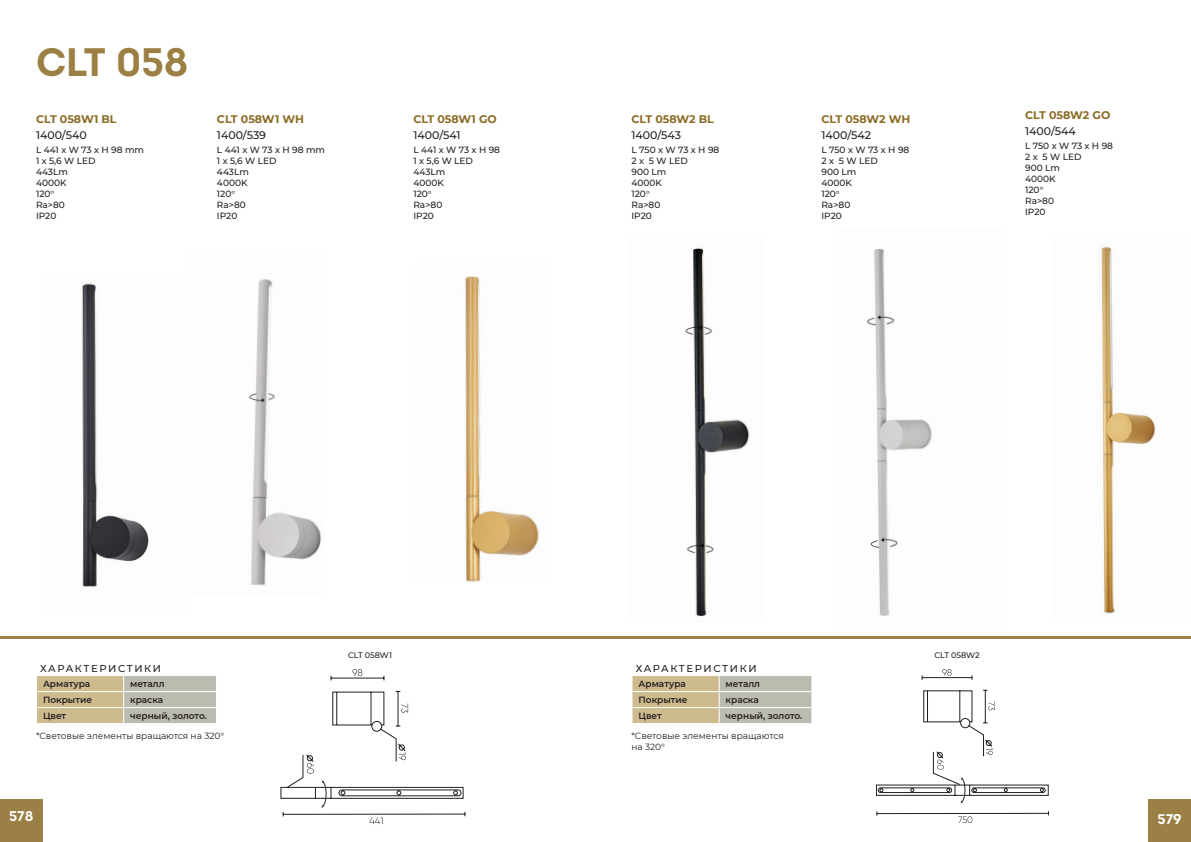
<style>
.page{position:relative;width:1191px;height:842px;background:#fff}
.page>*{position:absolute;margin:0;border:0;box-sizing:border-box;transform-origin:0 0}
.t1{font:700 39.7px "Intro";letter-spacing:-.01em;color:#9b7f43}
.t2{font:700 14px "Intro";color:#fff}
.t3{font:700 11px "Montserrat";color:#896b24}
.t4{font:500 11px "Montserrat";color:#231f20}
.t5{font:500 10px "Montserrat";letter-spacing:.165em;color:#231f20}
.t6{font:500 9px/11px "Montserrat";color:#231f20}
.t7{font:600 9px "Montserrat";color:#231f20}
.t8{font:9px/10.8px "Montserrat";color:#231f20}
.t9{font:500 8px "Montserrat";color:#231f20}
</style>
<div class="page">
<hr style="left:0;top:636px;width:1191px;height:3px;background:#9b8045">
<div style="left:0;top:799px;width:43px;height:43px;background:#9b8045"></div>
<div style="left:1148px;top:799px;width:43px;height:43px;background:#9b8045"></div>
<img style="left:465px;top:276px;width:74px;height:306px">
<img style="left:685px;top:248px;width:65px;height:369px">
<img style="left:82px;top:283px;width:67px;height:304px">
<img style="left:248px;top:279px;width:74px;height:307px">
<img style="left:866px;top:249px;width:66px;height:367px">
<img style="left:1101px;top:247px;width:55px;height:367px">
<svg style="left:37px;top:675px;width:179px;height:48px;background:#c7bfa6"></svg>
<svg style="left:632px;top:676px;width:180px;height:47px;background:#c6bea4"></svg>
<svg style="left:281px;top:669px;width:184px;height:155px"></svg>
<svg style="left:876px;top:669px;width:172px;height:154px"></svg>
<h1 class="t1" style="left:36px;top:36px;width:154px">CLT 058</h1>
<p class="t3" style="left:36px;top:112px;width:82px">CLT 058W1 BL</p>
<p class="t4" style="left:36px;top:128px;width:52px">1400/540</p>
<p class="t6" style="left:36px;top:144px;width:110px">L 441 x W 73 x H 98 mm<br>1 x 5,6 W LED<br>443Lm<br>4000K<br>120°<br>Ra&gt;80<br>IP20</p>
<p class="t3" style="left:217px;top:112px;width:89px">CLT 058W1 WH</p>
<p class="t4" style="left:217px;top:128px;width:51px">1400/539</p>
<p class="t6" style="left:217px;top:144px;width:110px">L 441 x W 73 x H 98 mm<br>1 x 5,6 W LED<br>443Lm<br>4000K<br>120°<br>Ra&gt;80<br>IP20</p>
<p class="t3" style="left:413px;top:112px;width:85px">CLT 058W1 GO</p>
<p class="t4" style="left:413px;top:128px;width:49px">1400/541</p>
<p class="t6" style="left:413px;top:144px;width:88px">L 441 x W 73 x H 98<br>1 x 5,6 W LED<br>443Lm<br>4000K<br>120°<br>Ra&gt;80<br>IP20</p>
<p class="t3" style="left:631px;top:112px;width:84px">CLT 058W2 BL</p>
<p class="t4" style="left:631px;top:128px;width:51px">1400/543</p>
<p class="t6" style="left:631px;top:144px;width:89px">L 750 x W 73 x H 98<br>2 x 5 W LED<br>900 Lm<br>4000K<br>120°<br>Ra&gt;80<br>IP20</p>
<p class="t3" style="left:821px;top:112px;width:90px">CLT 058W2 WH</p>
<p class="t4" style="left:821px;top:128px;width:51px">1400/542</p>
<p class="t6" style="left:821px;top:144px;width:89px">L 750 x W 73 x H 98<br>2 x 5 W LED<br>900 Lm<br>4000K<br>120°<br>Ra&gt;80<br>IP20</p>
<p class="t3" style="left:1025px;top:108px;width:87px">CLT 058W2 GO</p>
<p class="t4" style="left:1025px;top:124px;width:52px">1400/544</p>
<p class="t6" style="left:1025px;top:140px;width:89px">L 750 x W 73 x H 98<br>2 x 5 W LED<br>900 Lm<br>4000K<br>120°<br>Ra&gt;80<br>IP20</p>
<p class="t5" style="left:40px;top:662px;width:122px">ХАРАКТЕРИСТИКИ</p>
<p class="t7" style="left:43px;top:678px;width:49px">Арматура</p>
<p class="t7" style="left:130px;top:678px;width:36px">металл</p>
<p class="t7" style="left:43px;top:694px;width:51px">Покрытие</p>
<p class="t7" style="left:130px;top:694px;width:35px">краска</p>
<p class="t7" style="left:43px;top:710px;width:25px">Цвет</p>
<p class="t7" style="left:130px;top:710px;width:78px">черный, золото.</p>
<p class="t9" style="left:348px;top:650px;width:46px">CLT 058W1</p>
<p class="t9" style="left:934px;top:650px;width:47px">CLT 058W2</p>
<p class="t5" style="left:635px;top:662px;width:122px">ХАРАКТЕРИСТИКИ</p>
<p class="t7" style="left:638px;top:678px;width:49px">Арматура</p>
<p class="t7" style="left:725px;top:678px;width:36px">металл</p>
<p class="t7" style="left:638px;top:694px;width:51px">Покрытие</p>
<p class="t7" style="left:725px;top:694px;width:35px">краска</p>
<p class="t7" style="left:638px;top:710px;width:25px">Цвет</p>
<p class="t7" style="left:725px;top:710px;width:78px">черный, золото.</p>
<p class="t8" style="left:36px;top:731px;width:190px">*Световые элементы вращаются на 320°</p>
<p class="t8" style="left:631px;top:731px;width:154px">*Световые элементы вращаются на 320°</p>
<h2 class="t2" style="left:9px;top:807px;width:26px">578</h2>
<h2 class="t2" style="left:1157px;top:810px;width:26px">579</h2>
</div>
